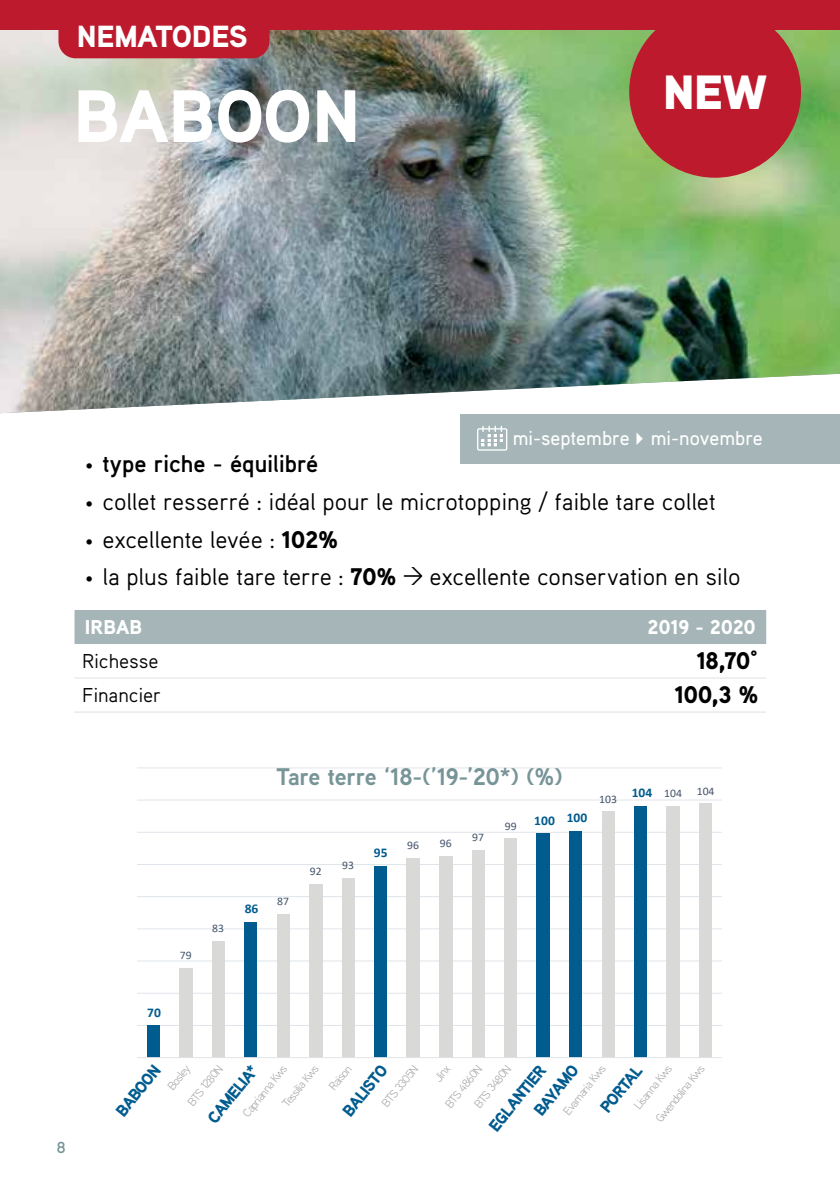
<style>
.page{position:relative;width:840px;height:1191px;background:#fff}
.page>*{position:absolute;margin:0;border:0;box-sizing:border-box;transform-origin:0 0}
.t1{font:900 74px "Aaux Next";color:#fff}
.t2{font:900 48px "Aaux Next";color:#fff}
.t3{font:900 30.4px "Aaux Next";letter-spacing:-.01em;color:#fff}
.t4{font:24px "Aaux Pro";letter-spacing:-.01em;color:#000}
.t5{font:700 24px "Aaux Next";letter-spacing:-.02em;color:#779497}
.t6{font:700 24px "Aaux Pro";letter-spacing:-.01em;color:#000}
.t7{font:900 24px "Aaux Pro";letter-spacing:-.025em;color:#000}
.t8{font:500 20px "Aaux Pro";letter-spacing:.005em;color:#fff}
.t9{font:20px "Aaux Pro";letter-spacing:-.01em;color:#000}
.t10{font:900 20px "Aaux Pro";letter-spacing:-.01em;color:#fff}
.t11{font:900 16.6px/25.4px "Aaux Next";color:#005b8e}
.t12{font:700 16px "Aaux Pro";color:#779497}
.t13{font:700 13.4px "Calibri";color:#005b8e}
.t14{font:11.6px/24.4px "Aaux Next";color:#a7a9ac}
.t15{font:11.6px "Calibri";color:#44546a}
.s1{font-weight:300;font-size:18px}
.s2{font-weight:900}
.s3{font-family:"Apex New"}
</style>
<div class="page">
<img style="left:0;top:29px;width:839px;height:384px">
<div style="left:0;top:0;width:839px;height:29px;background:#bd1a2e"></div>
<div style="left:58px;top:29px;width:211px;height:29px;background:#bd1a2e"></div>
<hr style="left:137px;top:767px;width:584px;height:1px;background:#e0e5eb">
<hr style="left:137px;top:799px;width:584px;height:1px;background:#e0e5eb">
<hr style="left:137px;top:832px;width:584px;height:1px;background:#e0e5eb">
<hr style="left:137px;top:864px;width:584px;height:1px;background:#e0e5eb">
<hr style="left:137px;top:896px;width:584px;height:1px;background:#e0e5eb">
<hr style="left:137px;top:928px;width:584px;height:1px;background:#e0e5eb">
<hr style="left:137px;top:960px;width:584px;height:1px;background:#e0e5eb">
<hr style="left:137px;top:993px;width:584px;height:1px;background:#e0e5eb">
<hr style="left:137px;top:1025px;width:584px;height:1px;background:#e0e5eb">
<div style="left:147px;top:1025px;width:12px;height:32px;background:#005b8e"></div>
<div style="left:244px;top:922px;width:13px;height:135px;background:#005b8e"></div>
<div style="left:309px;top:884px;width:13px;height:173px;background:#d9d9d8"></div>
<div style="left:471px;top:850px;width:13px;height:207px;background:#d9d9d8"></div>
<div style="left:504px;top:838px;width:13px;height:219px;background:#d9d9d8"></div>
<div style="left:536px;top:833px;width:13px;height:224px;background:#005b8e"></div>
<div style="left:569px;top:830px;width:13px;height:227px;background:#005b8e"></div>
<div style="left:633px;top:806px;width:13px;height:251px;background:#005b8e"></div>
<div style="left:179px;top:968px;width:13px;height:89px;background:#d9d9d8"></div>
<div style="left:212px;top:941px;width:12px;height:116px;background:#d9d9d8"></div>
<div style="left:276px;top:914px;width:13px;height:143px;background:#d9d9d8"></div>
<div style="left:341px;top:877px;width:13px;height:180px;background:#d9d9d8"></div>
<div style="left:374px;top:866px;width:13px;height:191px;background:#005b8e"></div>
<div style="left:406px;top:858px;width:13px;height:199px;background:#d9d9d8"></div>
<div style="left:439px;top:855px;width:13px;height:202px;background:#d9d9d8"></div>
<div style="left:601px;top:811px;width:13px;height:246px;background:#d9d9d8"></div>
<div style="left:666px;top:806px;width:13px;height:251px;background:#d9d9d8"></div>
<div style="left:698px;top:803px;width:13px;height:254px;background:#d9d9d8"></div>
<hr style="left:137px;top:1057px;width:584px;height:1px;background:#e0e5eb">
<div style="left:460px;top:414px;width:379px;height:49px;background:#a6b6b8"></div>
<svg style="left:477px;top:426px;width:30px;height:24px"></svg>
<div style="left:74px;top:610px;width:691px;height:34px;background:#a6b6b8"></div>
<hr style="left:267px;top:677px;width:498px;height:1px;background:#dde2e3">
<hr style="left:267px;top:711px;width:498px;height:1px;background:#dde2e3">
<hr style="left:74px;top:677px;width:193px;height:1px;background:#dde2e3">
<hr style="left:74px;top:711px;width:193px;height:1px;background:#dde2e3">
<div style="left:629px;top:7px;width:170px;height:170px;background:#bd1a2e;border-radius:50%"></div>
<p class="t3" style="left:77px;top:14px;width:172px">NEMATODES</p>
<h1 class="t1" style="left:73px;top:63px;width:288px">BABOON</h1>
<h2 class="t2" style="left:662px;top:57px;width:106px">NEW</h2>
<p class="t8" style="left:512px;top:425px;width:251px">mi-septembre✔mi-novembre</p>
<p class="t6" style="left:85px;top:448px;width:234px"><span class="s1">•</span> type riche - équilibré</p>
<p class="t4" style="left:85px;top:486px;width:631px"><span class="s1">•</span> collet resserré : idéal pour le microtopping / faible tare collet</p>
<p class="t4" style="left:85px;top:524px;width:254px"><span class="s1">•</span> excellente levée : <span class="s2">102%</span></p>
<p class="t4" style="left:85px;top:562px;width:656px"><span class="s1">•</span> la plus faible tare terre : <span class="s2">70%</span> <span class="s3">→</span> excellente conservation en silo</p>
<p class="t10" style="left:85px;top:614px;width:59px">IRBAB</p>
<p class="t10" style="left:647px;top:614px;width:110px">2019 - 2020</p>
<p class="t9" style="left:82px;top:648px;width:78px">Richesse</p>
<p class="t7" style="left:696px;top:645px;width:64px">18,70°</p>
<p class="t9" style="left:82px;top:682px;width:80px">Financier</p>
<p class="t7" style="left:674px;top:679px;width:86px">100,3 %</p>
<p class="t12" style="left:57px;top:1136px;width:10px">8</p>
<p class="t13" style="left:147px;top:1002px;width:15px">70</p>
<p class="t15" style="left:180px;top:947px;width:13px">79</p>
<p class="t15" style="left:212px;top:920px;width:13px">83</p>
<p class="t13" style="left:245px;top:899px;width:15px">86</p>
<p class="t5" style="left:276px;top:759px;width:288px">Tare terre ‘18-(’19-’20*) (%)</p>
<p class="t15" style="left:277px;top:893px;width:13px">87</p>
<p class="t15" style="left:309px;top:863px;width:13px">92</p>
<p class="t15" style="left:342px;top:857px;width:13px">93</p>
<p class="t13" style="left:374px;top:843px;width:15px">95</p>
<p class="t15" style="left:407px;top:837px;width:13px">96</p>
<p class="t15" style="left:439px;top:835px;width:13px">96</p>
<p class="t15" style="left:472px;top:829px;width:13px">97</p>
<p class="t15" style="left:504px;top:817px;width:13px">99</p>
<p class="t13" style="left:534px;top:809px;width:55px">100 100</p>
<p class="t15" style="left:599px;top:788px;width:84px">103 <sup>104</sup> 104</p>
<p class="t15" style="left:696px;top:782px;width:19px">104</p>
<p class="t11" style="left:109px;top:1105px;width:62px;rotate:-51deg">BABOON</p>
<p class="t11" style="left:201px;top:1113px;width:71px;rotate:-51deg">CAMELIA*</p>
<p class="t11" style="left:507px;top:1089px;width:61px;text-indent:-40px;rotate:-51deg">EGLANTIER<br>BAYAMO</p>
<p class="t11" style="left:593px;top:1102px;width:58px;rotate:-51deg">PORTAL</p>
<p class="t11" style="left:336px;top:1105px;width:62px;rotate:-51deg">BALISTO</p>
<p class="t14" style="left:466px;top:1098px;width:53px;rotate:-51deg">BTS 3480N</p>
<p class="t14" style="left:628px;top:1096px;width:71px;line-height:25.2px;text-indent:-4px;rotate:-51deg">Lisanna Kws<br>Gwendolina Kws</p>
<p class="t14" style="left:374px;top:1097px;width:52px;rotate:-51deg">BTS 3305N</p>
<p class="t14" style="left:418px;top:1082px;width:53px;text-align:center;rotate:-51deg">Jinx<br>BTS 4860N</p>
<p class="t14" style="left:555px;top:1105px;width:61px;rotate:-51deg">Evam aria Kws</p>
<p class="t14" style="left:180px;top:1096px;width:50px;rotate:-51deg">BTS 1280N</p>
<p class="t14" style="left:255px;top:1082px;width:52px;text-indent:-33px;rotate:-51deg">Caprianna Kws<br>Tessilia Kws</p>
<p class="t14" style="left:321px;top:1080px;width:30px;rotate:-51deg">Raison</p>
<p class="t14" style="left:160px;top:1080px;width:30px;rotate:-51deg">Bosley</p>
</div>
